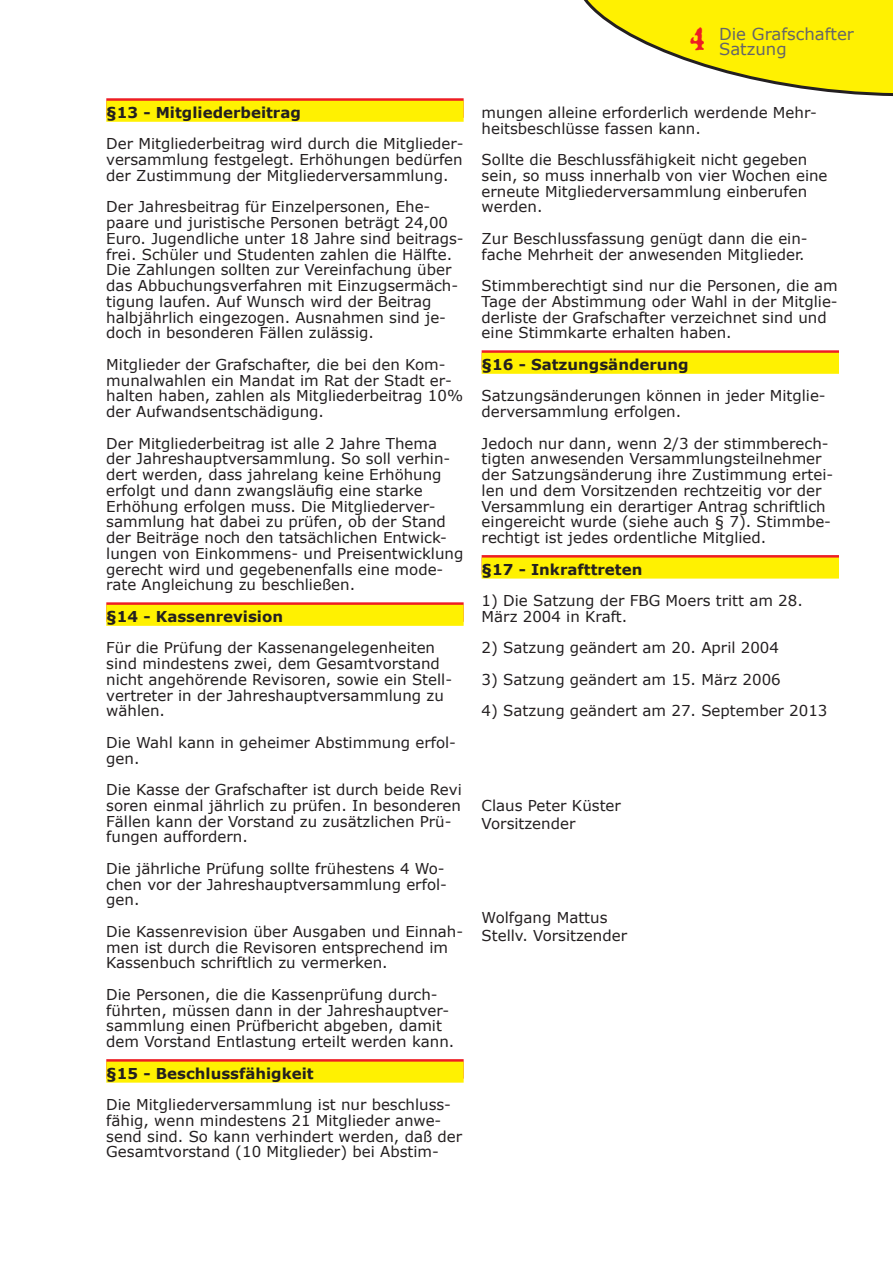
<style>
.page{position:relative;width:893px;height:1263px;background:#fff}
.page>*{position:absolute;margin:0;border:0;box-sizing:border-box;transform-origin:0 0}
.t1{font:16.5px/15px "Verdana";color:#656568}
.t2{font:15px/15.8px "Verdana";color:#231f20}
.t3{font:700 15px "Verdana";color:#231f20}
.s1{font-family:"Attic";font-size:30px;color:#ee1d23}
</style>
<div class="page">
<svg style="left:584px;top:0;width:309px;height:96px"></svg>
<div style="left:106px;top:98px;width:358px;height:20px;background:linear-gradient(to right,#f14d1b,#f14d1b)"></div>
<div style="left:106px;top:101px;width:358px;height:21px;background:#fff101"></div>
<div style="left:106px;top:602px;width:358px;height:20px;background:linear-gradient(to right,#f03f1d,#f03f1d)"></div>
<div style="left:106px;top:605px;width:358px;height:21px;background:#fff101"></div>
<div style="left:106px;top:1059px;width:358px;height:20px;background:linear-gradient(to right,#f46717,#f46717)"></div>
<div style="left:106px;top:1062px;width:358px;height:21px;background:#fff101"></div>
<div style="left:482px;top:350px;width:357px;height:20px;background:linear-gradient(to right,#f1461c,#f1461c)"></div>
<div style="left:482px;top:353px;width:357px;height:21px;background:#fff101"></div>
<div style="left:482px;top:555px;width:357px;height:20px;background:linear-gradient(to right,#f57514,#f57514)"></div>
<div style="left:482px;top:558px;width:357px;height:21px;background:#fff101"></div>
<p class="t1" style="left:719px;top:26px;width:136px;text-indent:-30px"><span class="s1">4</span> Die Grafschafter<br>Satzung</p>
<p class="t3" style="left:106px;top:102px;width:196px">§13 - Mitgliederbeitrag</p>
<p class="t2" style="left:106px;top:136px;width:359px;text-align:justify">Der Mitgliederbeitrag wird durch die Mitglieder&shy;versammlung festgelegt. Erhöhungen bedürfen der Zustimmung der Mitgliederversammlung.</p>
<p class="t2" style="left:106px;top:199px;width:359px">Der Jahresbeitrag für Einzelpersonen, Ehe&shy;paare und juristische Personen beträgt 24,00<br>Euro. Jugendliche unter 18 Jahre sind beitrags&shy;frei. Schüler und Studenten zahlen die Hälfte.<br>Die Zahlungen sollten zur Vereinfachung über das Abbuchungsverfahren mit Einzugsermäch&shy;tigung laufen. Auf Wunsch wird der Beitrag halbjährlich eingezogen. Ausnahmen sind je&shy;doch in besonderen Fällen zulässig.</p>
<p class="t2" style="left:106px;top:356px;width:358px">Mitglieder der Grafschafter, die bei den Kom&shy;munalwahlen ein Mandat im Rat der Stadt er&shy;halten haben, zahlen als Mitgliederbeitrag 10% der Aufwandsentschädigung.</p>
<p class="t2" style="left:106px;top:435px;width:359px">Der Mitgliederbeitrag ist alle 2 Jahre Thema der Jahreshauptversammlung. So soll verhin&shy;dert werden, dass jahrelang keine Erhöhung erfolgt und dann zwangsläufig eine starke Erhöhung erfolgen muss. Die Mitgliederver&shy;sammlung hat dabei zu prüfen, ob der Stand der Beiträge noch den tatsächlichen Entwick&shy;lungen von Einkommens- und Preisentwicklung gerecht wird und gegebenenfalls eine mode&shy;rate Angleichung zu beschließen.</p>
<p class="t3" style="left:106px;top:606px;width:178px">§14 - Kassenrevision</p>
<p class="t2" style="left:106px;top:640px;width:347px">Für die Prüfung der Kassenangelegenheiten sind mindestens zwei, dem Gesamtvorstand nicht angehörende Revisoren, sowie ein Stell&shy;vertreter in der Jahreshauptversammlung zu wählen.</p>
<p class="t2" style="left:106px;top:734px;width:351px">Die Wahl kann in geheimer Abstimmung erfol&shy;gen.</p>
<p class="t2" style="left:106px;top:782px;width:357px">Die Kasse der Grafschafter ist durch beide Revi soren einmal jährlich zu prüfen. In besonderen Fällen kann der Vorstand zu zusätzlichen Prü&shy;fungen auffordern.</p>
<p class="t2" style="left:106px;top:860px;width:342px">Die jährliche Prüfung sollte frühestens 4 Wo&shy;chen vor der Jahreshauptversammlung erfol&shy;gen.</p>
<p class="t2" style="left:106px;top:923px;width:358px">Die Kassenrevision über Ausgaben und Einnah&shy;men ist durch die Revisoren entsprechend im<br>Kassenbuch schriftlich zu vermerken.</p>
<p class="t2" style="left:106px;top:986px;width:350px">Die Personen, die die Kassenprüfung durch&shy;führten, müssen dann in der Jahreshauptver&shy;sammlung einen Prüfbericht abgeben, damit dem Vorstand Entlastung erteilt werden kann.</p>
<p class="t3" style="left:106px;top:1062px;width:209px">§15 - Beschlussfähigkeit</p>
<p class="t2" style="left:106px;top:1097px;width:357px">Die Mitgliederversammlung ist nur beschluss&shy;fähig, wenn mindestens 21 Mitglieder anwe&shy;send sind. So kann verhindert werden, daß der Gesamtvorstand (10 Mitglieder) bei Abstim-</p>
<p class="t2" style="left:482px;top:104px;width:337px">mungen alleine erforderlich werdende Mehr&shy;heitsbeschlüsse fassen kann.</p>
<p class="t2" style="left:482px;top:152px;width:347px">Sollte die Beschlussfähigkeit nicht gegeben sein, so muss innerhalb von vier Wochen eine erneute Mitgliederversammlung einberufen werden.</p>
<p class="t2" style="left:482px;top:230px;width:327px">Zur Beschlussfassung genügt dann die ein&shy;fache Mehrheit der anwesenden Mitglieder.</p>
<p class="t2" style="left:482px;top:278px;width:358px">Stimmberechtigt sind nur die Personen, die am Tage der Abstimmung oder Wahl in der Mitglie&shy;derliste der Grafschafter verzeichnet sind und eine Stimmkarte erhalten haben.</p>
<p class="t3" style="left:482px;top:354px;width:209px">§16 - Satzungsänderung</p>
<p class="t2" style="left:482px;top:388px;width:346px">Satzungsänderungen können in jeder Mitglie&shy;derversammlung erfolgen.</p>
<p class="t2" style="left:482px;top:435px;width:353px">Jedoch nur dann, wenn 2/3 der stimmberech&shy;tigten anwesenden Versammlungsteilnehmer der Satzungsänderung ihre Zustimmung ertei&shy;len und dem Vorsitzenden rechtzeitig vor der Versammlung ein derartiger Antrag schriftlich eingereicht wurde (siehe auch § 7). Stimmbe&shy;rechtigt ist jedes ordentliche Mitglied.</p>
<p class="t3" style="left:482px;top:558px;width:162px">§17 - Inkrafttreten</p>
<p class="t2" style="left:482px;top:593px;width:323px">1) Die Satzung der FBG Moers tritt am 28.<br>März 2004 in Kraft.</p>
<p class="t2" style="left:482px;top:640px;width:299px">2) Satzung geändert am 20. April 2004</p>
<p class="t2" style="left:482px;top:671px;width:301px">3) Satzung geändert am 15. März 2006</p>
<p class="t2" style="left:482px;top:703px;width:347px">4) Satzung geändert am 27. September 2013</p>
<p class="t2" style="left:482px;top:796px;width:141px;line-height:18px">Claus Peter Küster<br>Vorsitzender</p>
<p class="t2" style="left:482px;top:909px;width:147px;line-height:18px">Wolfgang Mattus<br>Stellv. Vorsitzender</p>
</div>
